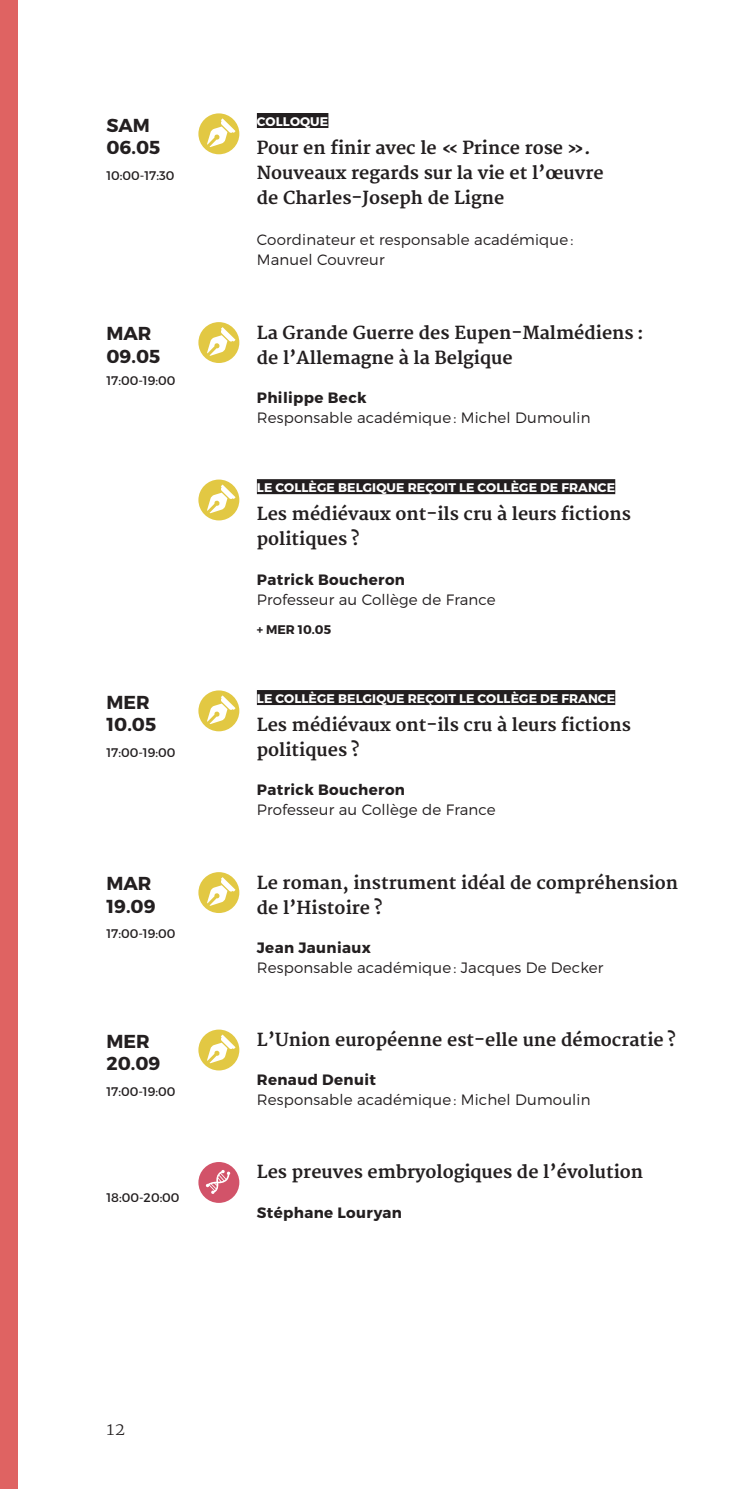
<style>
.page{position:relative;width:745px;height:1489px;background:#fff}
.page>*{position:absolute;margin:0;border:0;box-sizing:border-box;transform-origin:0 0}
.t1{font:700 18.75px/22.5px "Montserrat";color:#231f20}
.t2{font:700 17.5px/25px "Merriweather";color:#231f20}
.t3{font:300 17.5px "Merriweather";color:#231f20}
.t4{font:300 15px/20px "Montserrat";letter-spacing:.01em;color:#231f20}
.t5{font:700 15px "Montserrat";letter-spacing:.025em;color:#231f20}
.t6{font:700 12.5px "Montserrat";letter-spacing:.01em;color:#fff}
.t7{font:12.5px "Montserrat";color:#231f20}
.t8{font:700 12.5px "Montserrat";color:#231f20}
</style>
<div class="page">
<div style="left:0;top:0;width:18px;height:1488px;background:#df6362"></div>
<div style="left:198px;top:113px;width:41px;height:41px;background:#e2c843;border-radius:50%"></div>
<svg style="left:203px;top:118px;width:32px;height:30px"></svg>
<div style="left:257px;top:113px;width:71px;height:15px;background:#231f20"></div>
<div style="left:198px;top:322px;width:41px;height:41px;background:#e2c843;border-radius:50%"></div>
<svg style="left:203px;top:327px;width:32px;height:29px"></svg>
<div style="left:198px;top:479px;width:41px;height:41px;background:#e2c843;border-radius:50%"></div>
<svg style="left:203px;top:484px;width:32px;height:30px"></svg>
<div style="left:257px;top:479px;width:358px;height:15px;background:#231f20"></div>
<div style="left:198px;top:690px;width:41px;height:41px;background:#e2c843;border-radius:50%"></div>
<svg style="left:203px;top:695px;width:32px;height:30px"></svg>
<div style="left:257px;top:690px;width:358px;height:15px;background:#231f20"></div>
<div style="left:198px;top:872px;width:41px;height:41px;background:#e2c843;border-radius:50%"></div>
<svg style="left:203px;top:877px;width:32px;height:29px"></svg>
<div style="left:198px;top:1029px;width:41px;height:41px;background:#e2c843;border-radius:50%"></div>
<svg style="left:203px;top:1034px;width:32px;height:30px"></svg>
<div style="left:198px;top:1161px;width:41px;height:41px;background:#d25369;border-radius:50%"></div>
<svg style="left:206px;top:1170px;width:24px;height:23px"></svg>
<p class="t1" style="left:106px;top:114px;width:55px">SAM<br>06.05</p>
<p class="t7" style="left:106px;top:168px;width:69px">10:00-17:30</p>
<p class="t6" style="left:257px;top:113px;width:73px">Colloque</p>
<p class="t2" style="left:257px;top:136px;width:348px">Pour en finir avec le « Prince rose ».<br>Nouveaux regards sur la vie et l’œuvre de Charles-Joseph de Ligne</p>
<p class="t4" style="left:257px;top:230px;width:318px">Coordinateur et responsable académique:<br>M anuel Couvreur</p>
<p class="t1" style="left:106px;top:322px;width:55px">MAR<br>09.05</p>
<p class="t7" style="left:106px;top:373px;width:70px">17:00-19:00</p>
<p class="t2" style="left:257px;top:320px;width:388px">La Grande Guerre des Eupen-Malmédiens : de l’Allemagne à la Belgique</p>
<p class="t5" style="left:257px;top:388px;width:111px">Philippe Beck</p>
<p class="t4" style="left:257px;top:407px;width:335px">Responsable académique: M ichel Dumoulin</p>
<p class="t6" style="left:257px;top:479px;width:359px">Le Collège Belgique reçoit le Collège de France</p>
<p class="t2" style="left:257px;top:502px;width:375px">Les médiévaux ont-ils cru à leurs fictions politiques ?</p>
<p class="t5" style="left:257px;top:570px;width:150px">Patrick Boucheron</p>
<p class="t4" style="left:257px;top:589px;width:240px">Professeur au Collège de France</p>
<p class="t8" style="left:257px;top:621px;width:76px">+ MER 10.05</p>
<p class="t1" style="left:106px;top:691px;width:51px">MER<br>10.05</p>
<p class="t7" style="left:106px;top:744px;width:70px">17:00-19:00</p>
<p class="t6" style="left:257px;top:690px;width:359px">Le Collège Belgique reçoit le Collège de France</p>
<p class="t2" style="left:257px;top:713px;width:375px">Les médiévaux ont-ils cru à leurs fictions politiques ?</p>
<p class="t5" style="left:257px;top:780px;width:150px">Patrick Boucheron</p>
<p class="t4" style="left:257px;top:799px;width:240px">Professeur au Collège de France</p>
<p class="t1" style="left:106px;top:872px;width:51px">MAR<br>19.09</p>
<p class="t7" style="left:106px;top:926px;width:70px">17:00-19:00</p>
<p class="t2" style="left:257px;top:870px;width:422px">Le roman, instrument idéal de compréhension de l’Histoire ?</p>
<p class="t5" style="left:257px;top:938px;width:115px">Jean Jauniaux</p>
<p class="t4" style="left:257px;top:957px;width:348px">Responsable académique: Jacques De Decker</p>
<p class="t1" style="left:106px;top:1030px;width:56px">MER<br>20.09</p>
<p class="t7" style="left:106px;top:1083px;width:70px">17:00-19:00</p>
<p class="t2" style="left:257px;top:1027px;width:420px">L’Union européenne est-elle une démocratie ?</p>
<p class="t5" style="left:257px;top:1070px;width:120px">Renaud Denuit</p>
<p class="t4" style="left:257px;top:1089px;width:335px">Responsable académique: M ichel Dumoulin</p>
<p class="t7" style="left:106px;top:1190px;width:75px">18:00-20:00</p>
<p class="t2" style="left:257px;top:1160px;width:387px">Les preuves embryologiques de l’évolution</p>
<p class="t5" style="left:257px;top:1202px;width:147px">Stéphane Louryan</p>
<p class="t3" style="left:106px;top:1417px;width:20px">12</p>
</div>
